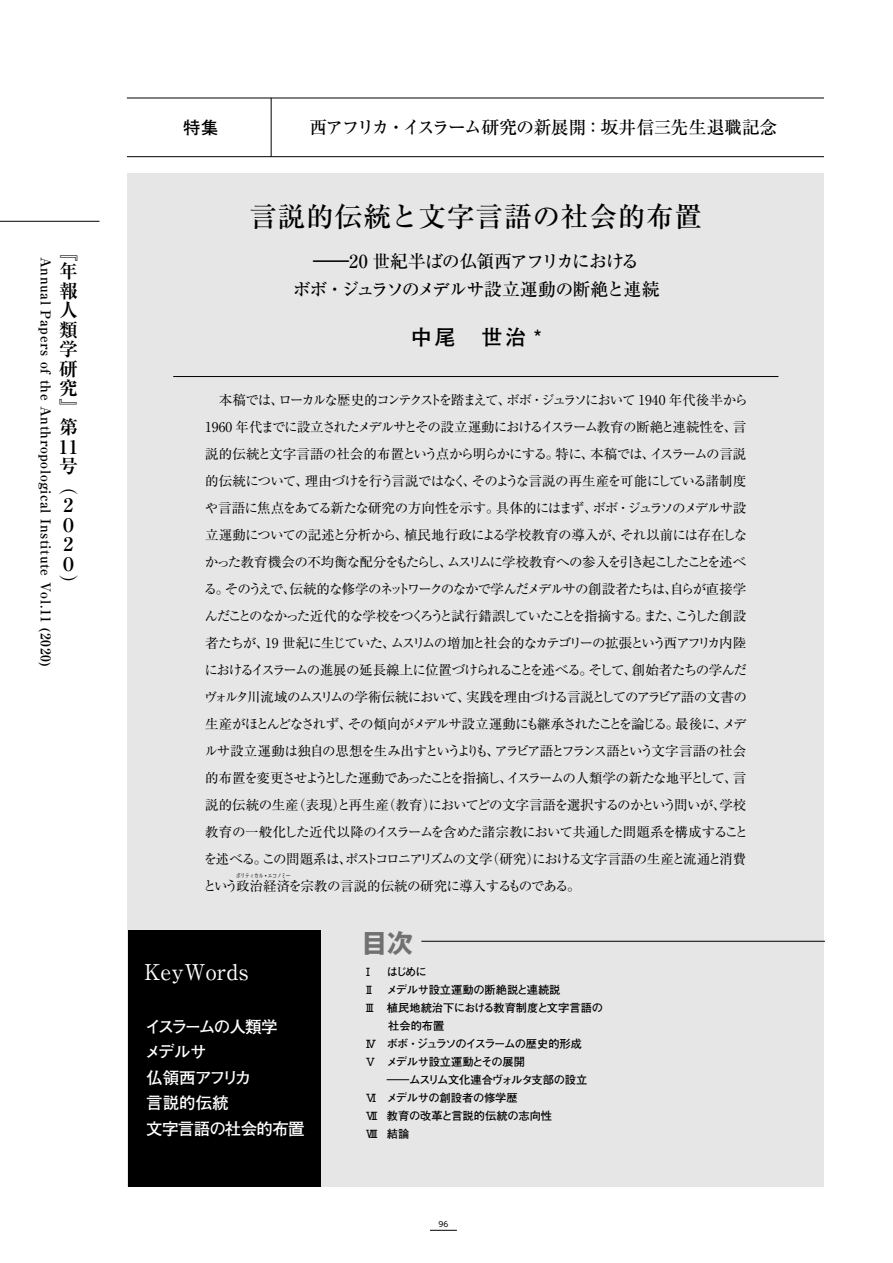
<style>
.page{position:relative;width:893px;height:1263px;background:#fff}
.page>*{position:absolute;margin:0;border:0;box-sizing:border-box;transform-origin:0 0}
.t1{font:500 27.75px "Ryumin Pr 6 N";letter-spacing:.03em;color:#000}
.t2{font:700 25.8px "Gothic MB101 Pr 6 N";color:#727171}
.t3{font:21.75px "Ryumin Pr 6 N";color:#fff}
.t4{font:700 21px "Futo Go B101 Pr 6 N";color:#000}
.t5{font:700 18.75px/19.5px "Ryumin Pr 6 N";color:#000}
.t6{font:500 18px "Ryumin Pr 6 N";letter-spacing:-.05em;color:#000}
.t7{font:500 18px "Ryumin Pr 6 N";letter-spacing:-.07em;color:#000}
.t8{font:500 18px "Ryumin Pr 6 N";letter-spacing:-.075em;color:#000}
.t9{font:700 17.25px "Futo Go B101 Pr 6 N";color:#000}
.t10{font:700 16.5px "Futo Go B101 Pr 6 N";letter-spacing:-.04em;color:#fff}
.t11{font:700 16.5px "Futo Go B101 Pr 6 N";letter-spacing:-.12em;color:#fff}
.t12{font:700 16.5px "Futo Go B101 Pr 6 N";letter-spacing:-.08em;color:#fff}
.t13{font:13.5px/27px "Ryumin Pr 6 N";letter-spacing:-.085em;color:#000}
.t14{font:700 13.5px "Ryumin Pr 6 N";letter-spacing:.04em;color:#000}
.t15{font:700 11.25px "Futo Go B101 Pr 6 N";letter-spacing:-.02em;color:#000}
.t16{font:700 11.25px/18px "Futo Go B101 Pr 6 N";color:#000}
.t17{font:700 11.25px "Futo Go B101 Pr 6 N";letter-spacing:-.1em;color:#000}
.t18{font:700 11.25px "Futo Go B101 Pr 6 N";letter-spacing:-.05em;color:#000;scale:2 1}
.t19{font:7.5px "UD Shin Go NT Pr 6 N";color:#000}
.t20{font:6px "Ryumin Pr 6 N";color:#000;scale:.76 1}
.s1{font-family:"Futo Go B101 Pr 6 N";font-weight:700}
</style>
<div class="page">
<div style="left:128px;top:173px;width:696px;height:1014px;background:#e6e6e6"></div>
<hr style="left:173px;top:376px;width:605px;height:1px;background:#000">
<div style="left:128px;top:931px;width:193px;height:256px;background:#000"></div>
<hr style="left:127px;top:98px;width:697px;height:1px;background:#000">
<hr style="left:127px;top:156px;width:697px;height:1px;background:#000">
<hr style="left:271px;top:98px;width:1px;height:59px;background:#000">
<hr style="left:421px;top:941px;width:404px;height:1px;background:#000">
<svg style="left:430px;top:1230px;width:27px;height:1px"></svg>
<hr style="left:0;top:221px;width:100px;height:1px;background:#000">
<p class="t14" style="left:56px;top:257px;width:411px;rotate:90deg">Annual Papers of the Anthropological Institute Vol.11 (2020)</p>
<h3 class="t5" style="left:59px;top:241px;width:21px">『年報人類学研究』第<br>11号（<br>２<br>０<br>２<br>０）</h3>
<p class="t9" style="left:183px;top:114px;width:37px">特集</p>
<p class="t6" style="left:310px;top:113px;width:469px">西アフリカ・イスラーム研究の新展開：坂井信三先生退職記念</p>
<p class="t1" style="left:249px;top:195px;width:455px">言説的伝統と文字言語の社会的布置</p>
<p class="t8" style="left:313px;top:247px;width:327px"><span class="s1">―</span>20 世紀半ばの仏領西アフリカにおける</p>
<p class="t7" style="left:293px;top:275px;width:368px">ボボ・ジュラソのメデルサ設立運動の断絶と連続</p>
<p class="t4" style="left:411px;top:320px;width:132px">中尾　世治 *</p>
<p class="t13" style="left:203px;top:385px;width:547px">　本稿では、ローカルな歴史的コンテクストを踏まえて、ボボ・ジュラソにおいて 1940 年代後半から1960 年代までに設立されたメデルサとその設立運動におけるイスラーム教育の断絶と連続性を、言説的伝統と文字言語の社会的布置という点から明らかにする。特に、本稿では、イスラームの言説的伝統について、理由づけを行う言説ではなく、そのような言説の再生産を可能にしている諸制度や言語に焦点をあてる新たな研究の方向性を示す。具体的にはまず、ボボ・ジュラソのメデルサ設立運動についての記述と分析から、植民地行政による学校教育の導入が、それ以前には存在しなかった教育機会の不均衡な配分をもたらし、ムスリムに学校教育への参入を引き起こしたことを述べる。そのうえで、伝統的な修学のネットワークのなかで学んだメデルサの創設者たちは、自らが直接学んだことのなかった近代的な学校をつくろうと試行錯誤していたことを指摘する。また、こうした創設者たちが、19 世紀に生じていた、ムスリムの増加と社会的なカテゴリーの拡張という西アフリカ内陸におけるイスラームの進展の延長線上に位置づけられることを述べる。そして、創始者たちの学んだヴォルタ川流域のムスリムの学術伝統において、実践を理由づける言説としてのアラビア語の文書の生産がほとんどなされず、その傾向がメデルサ設立運動にも継承されたことを論じる。最後に、メデルサ設立運動は独自の思想を生み出すというよりも、アラビア語とフランス語という文字言語の社会的布置を変更させようとした運動であったことを指摘し、イスラームの人類学の新たな地平として、言説的伝統の生産（表現）と再生産（教育）においてどの文字言語を選択するのかという問いが、学校教育の一般化した近代以降のイスラームを含めた諸宗教において共通した問題系を構成することを述べる。この問題系は、ポストコロニアリズムの文学（研究）における文字言語の生産と流通と消費という政治経済を宗教の言説的伝統の研究に導入するものである。</p>
<p class="t20" style="left:236px;top:871px;width:73px">ポリティカル・エコノミー</p>
<p class="t3" style="left:144px;top:955px;width:106px">KeyWords</p>
<p class="t11" style="left:145px;top:1013px;width:134px">イスラームの人類学</p>
<p class="t10" style="left:145px;top:1039px;width:63px">メデルサ</p>
<p class="t12" style="left:146px;top:1064px;width:107px">仏領西アフリカ</p>
<p class="t10" style="left:146px;top:1090px;width:84px">言説的伝統</p>
<p class="t10" style="left:146px;top:1115px;width:160px">文字言語の社会的布置</p>
<p class="t2" style="left:361px;top:922px;width:53px">目次</p>
<p class="t15" style="left:362px;top:962px;width:66px">Ⅰ はじめに</p>
<p class="t15" style="left:363px;top:980px;width:199px">Ⅱ メデルサ設立運動の断絶説と連続説</p>
<p class="t16" style="left:388px;top:998px;width:216px;text-indent:-24px">Ⅲ 植民地統治下における教育制度と文字言語の社会的布置</p>
<p class="t17" style="left:365px;top:1034px;width:218px">Ⅳ ボボ・ジュラソのイスラームの歴史的形成</p>
<p class="t15" style="left:365px;top:1052px;width:162px">Ⅴ メデルサ設立運動とその展開</p>
<p class="t18" style="left:387px;top:1070px;width:102px">―ムスリム文化連合ヴォルタ支部の設立</p>
<p class="t15" style="left:365px;top:1088px;width:154px">Ⅵ メデルサの創設者の修学歴</p>
<p class="t16" style="left:366px;top:1106px;width:188px">Ⅶ 教育の改革と言説的伝統の志向性</p>
<p class="t15" style="left:366px;top:1124px;width:45px">Ⅷ 結論</p>
<p class="t19" style="left:438px;top:1218px;width:11px">96</p>
</div>
